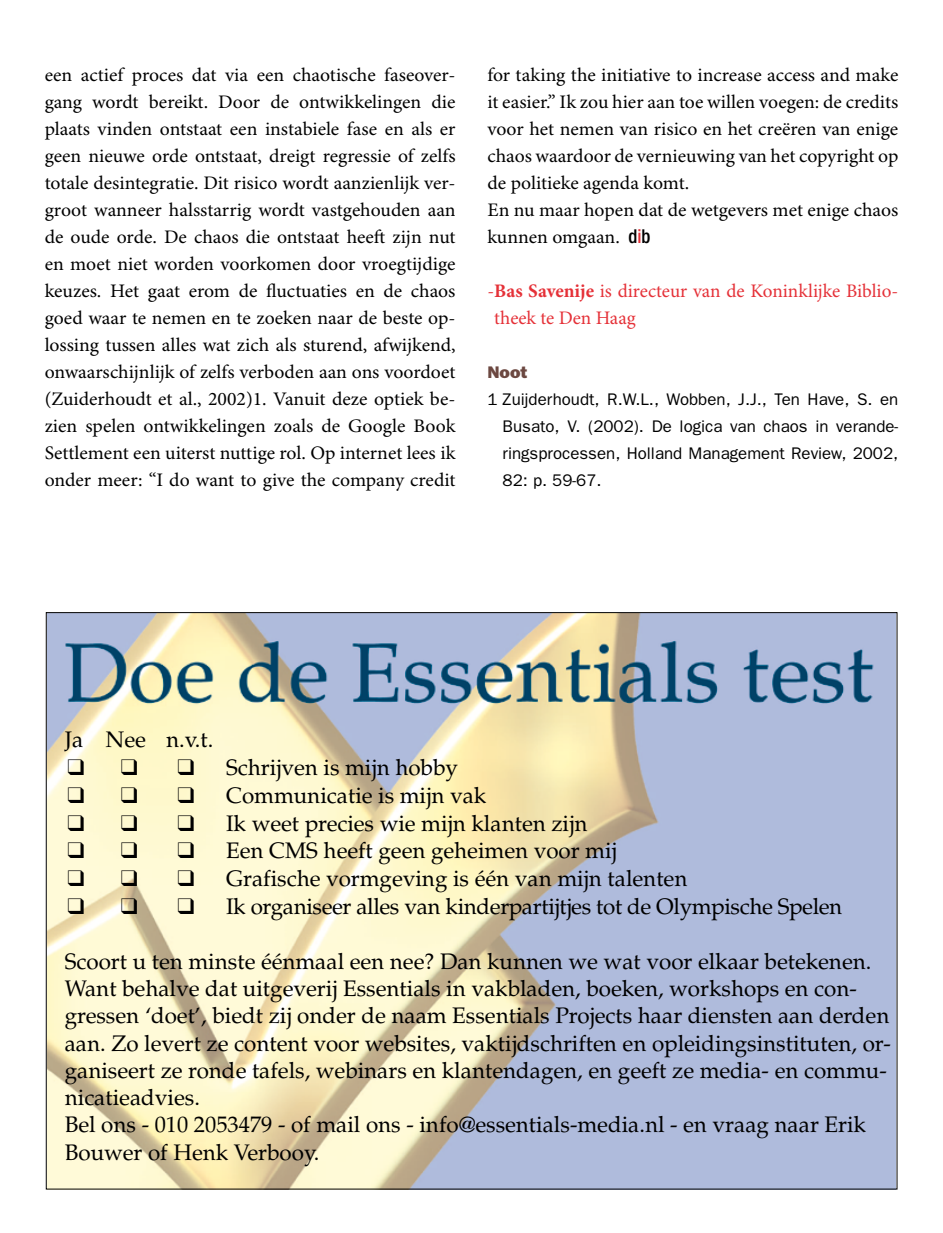
<style>
.page{position:relative;width:943px;height:1233px;background:#fff}
.page>*{position:absolute;margin:0;border:0;box-sizing:border-box;transform-origin:0 0}
.t1{font:22.5px/27.2px "Palatino";color:#000}
.t2{font:19.12px/27px "Minion Pro";color:#000;text-align:justify}
.t3{font:19.12px/27px "Minion Pro";color:#e53138}
.t4{font:16.88px/27px "Franklin Gothic";color:#000;text-align:justify}
.t5{font:800 16.88px "Franklin Gothic";color:#6c4841}
.s1{font-family:"Helvetica Neue";font-weight:500;font-stretch:condensed}
.s2{font-family:"Helvetica Neue";font-weight:500;font-stretch:condensed;color:#e53138}
.s3{font-weight:700}
</style>
<div class="page">
<svg style="left:45px;top:612px;width:853px;height:578px;background:#cdcfc9"></svg>
<svg style="left:68px;top:759px;width:69px;height:15px"></svg>
<svg style="left:68px;top:787px;width:69px;height:15px"></svg>
<svg style="left:68px;top:814px;width:69px;height:16px"></svg>
<svg style="left:68px;top:842px;width:69px;height:16px"></svg>
<svg style="left:68px;top:870px;width:69px;height:16px"></svg>
<svg style="left:68px;top:898px;width:69px;height:16px"></svg>
<p class="t2" style="left:45px;top:62px;width:412px">een actief proces dat via een chaotische faseover&shy;gang wordt bereikt. Door de ontwikkelingen die plaats vinden ontstaat een instabiele fase en als er geen nieuwe orde ontstaat, dreigt regressie of zelfs totale desintegratie. Dit risico wordt aanzienlijk ver&shy;groot wanneer halsstarrig wordt vastgehouden aan de oude orde. De chaos die ontstaat heeft zijn nut en moet niet worden voorkomen door vroegtijdige keuzes. Het gaat erom de fluctuaties en de chaos goed waar te nemen en te zoeken naar de beste op&shy;lossing tussen alles wat zich als sturend, afwijkend, onwaarschijnlijk of zelfs verboden aan ons voordoet (Zuiderhoudt et al., 2002)1. Vanuit deze optiek be&shy;zien spelen ontwikkelingen zoals de Google Book Settlement een uiterst nuttige rol. Op internet lees ik onder meer: “I do want to give the company credit</p>
<p class="t2" style="left:487px;top:62px;width:412px;text-align:left">for taking the initiative to increase access and make it easier.” Ik zou hier aan toe willen voegen: de credits voor het nemen van risico en het creëren van enige chaos waardoor de vernieuwing van het copyright op de politieke agenda komt.<br>En nu maar hopen dat de wetgevers met enige chaos kunnen omgaan. <span class="s1">d</span><span class="s2">i</span><span class="s1">b</span></p>
<p class="t3" style="left:494px;top:278px;width:405px;text-indent:-7px">-<span class="s3">Bas Savenije</span> is directeur van de Koninklijke Biblio&shy;theek te Den Haag</p>
<p class="t5" style="left:487px;top:362px;width:41px">Noot</p>
<p class="t4" style="left:502px;top:386px;width:397px;text-indent:-15px">1 Zuijderhoudt, R.W.L., Wobben, J.J., Ten Have, S. en Busato, V. (2002). De logica van chaos in verande&shy;ringsprocessen, Holland Management Review, 2002, 82: p. 59-67.</p>
<p class="t1" style="left:65px;top:725px;width:150px">Ja Nee n.v.t.</p>
<p class="t1" style="left:177px;top:753px;width:282px">❑ Schrijven is mijn hobby</p>
<p class="t1" style="left:177px;top:781px;width:310px">❑ Communicatie is mijn vak</p>
<p class="t1" style="left:177px;top:809px;width:411px">❑ Ik weet precies wie mijn klanten zijn</p>
<p class="t1" style="left:177px;top:837px;width:441px">❑ Een CMS heeft geen geheimen voor mij</p>
<p class="t1" style="left:177px;top:865px;width:511px">❑ Grafische vormgeving is één van mijn talenten</p>
<p class="t1" style="left:177px;top:893px;width:666px">❑ Ik organiseer alles van kinderpartijtjes tot de Olympische Spelen</p>
<p class="t1" style="left:65px;top:947px;width:827px">Scoort u ten minste éénmaal een nee? Dan kunnen we wat voor elkaar betekenen.<br>Want behalve dat uitgeverij Essentials in vakbladen, boeken, workshops en con&shy;gressen ‘doet’, biedt zij onder de naam Essentials Projects haar diensten aan derden aan. Zo levert ze content voor websites, vaktijdschriften en opleidingsinstituten, or&shy;ganiseert ze ronde tafels, webinars en klantendagen, en geeft ze media- en commu&shy;nicatieadvies.<br>Bel ons - 010 2053479 - of mail ons - info@essentials-media.nl - en vraag naar Erik Bouwer of Henk Verbooy.</p>
</div>
